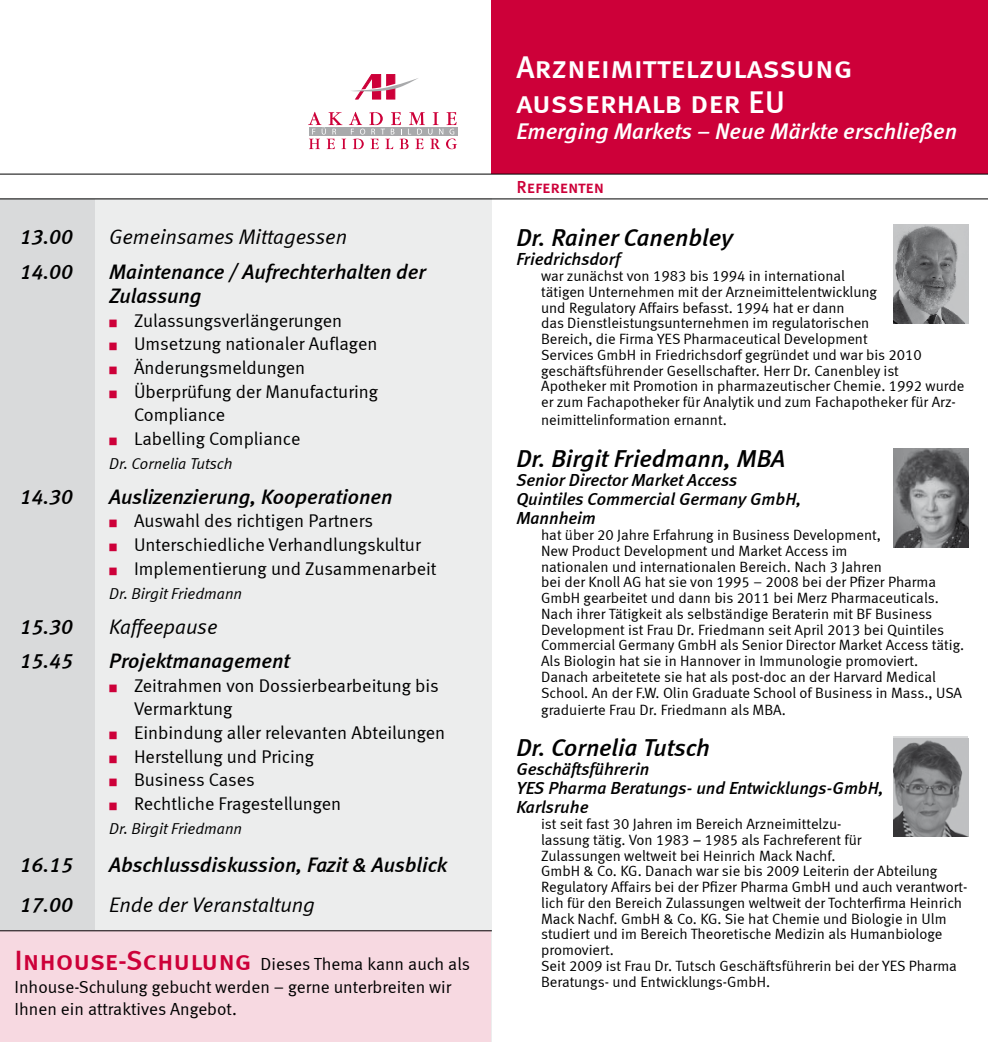
<style>
.page{position:relative;width:988px;height:1042px;background:#fff}
.page>*{position:absolute;margin:0;border:0;box-sizing:border-box;transform-origin:0 0}
.t1{font:31.5px/35px "Meta Medium LF Caps";color:#fff}
.t2{font:italic 24.5px "Meta Medium LF";color:#000}
.t3{font:italic 22.75px "Meta Medium LF";color:#fff}
.t4{font:italic 21px/24.5px "Meta Medium LF";color:#000}
.t5{font:italic 21px "Meta Normal LF";letter-spacing:-.005em;color:#000}
.t6{font:18.38px/23.6px "Meta Normal";color:#000}
.t7{font:italic 17.5px/19.2px "Meta Medium LF";color:#000}
.t8{font:17.5px/22.8px "Meta Normal";color:#000}
.t9{font:17.5px "Meta Medium LF Caps";color:#cd0039}
.t10{font:italic 15.75px "Meta Normal LF";color:#000}
.t11{font:14.88px/15.8px "Meta Normal LF";color:#000}
.s1{color:#cd0039}
.s2{font-family:"Meta Medium LF Caps";font-size:28px;color:#cd0039}
.s3{font-family:"Meta Medium LF";font-style:italic}
</style>
<div class="page">
<div style="left:491px;top:0;width:496px;height:174px;background:#cd0039"></div>
<svg style="left:351px;top:74px;width:67px;height:25px"></svg>
<svg style="left:308px;top:112px;width:149px;height:37px"></svg>
<div style="left:0;top:198px;width:491px;height:844px;background:#eceded"></div>
<div style="left:0;top:199px;width:94px;height:843px;background:#d9dadb"></div>
<hr style="left:0;top:198px;width:987px;height:1px;background:#000">
<hr style="left:0;top:174px;width:987px;height:1px;background:#000">
<img style="left:893px;top:225px;width:74px;height:99px">
<img style="left:893px;top:448px;width:74px;height:99px">
<img style="left:893px;top:738px;width:74px;height:98px">
<div style="left:0;top:930px;width:491px;height:112px;background:#f7d9e1"></div>
<hr style="left:0;top:930px;width:491px;height:1px;background:#000">
<h3 class="t4" style="left:20px;top:224px;width:54px">13.00</h3>
<h3 class="t5" style="left:109px;top:225px;width:239px">Gemeinsames Mittagessen</h3>
<h3 class="t4" style="left:20px;top:259px;width:54px">14.00</h3>
<h3 class="t4" style="left:109px;top:259px;width:318px">Maintenance / Aufrechterhalten der<br>Zulassung</h3>
<p class="t6" style="left:109px;top:308px;width:234px"><span class="s1">■</span> Zulassungsverlängerungen</p>
<p class="t6" style="left:109px;top:332px;width:269px"><span class="s1">■</span> Umsetzung nationaler Auflagen</p>
<p class="t6" style="left:109px;top:355px;width:197px"><span class="s1">■</span> Änderungsmeldungen</p>
<p class="t6" style="left:134px;top:379px;width:245px;text-indent:-25px"><span class="s1">■</span> Überprüfung der Manufacturing<br>Compliance</p>
<p class="t6" style="left:109px;top:426px;width:193px"><span class="s1">■</span> Labelling Compliance</p>
<p class="t10" style="left:109px;top:455px;width:125px">Dr. Cornelia Tutsch</p>
<h3 class="t4" style="left:20px;top:484px;width:54px">14.30</h3>
<h3 class="t4" style="left:109px;top:484px;width:285px">Auslizenzierung, Kooperationen</h3>
<p class="t6" style="left:109px;top:509px;width:265px"><span class="s1">■</span> Auswahl des richtigen Partners</p>
<p class="t6" style="left:109px;top:532px;width:313px"><span class="s1">■</span> Unterschiedliche Verhandlungskultur</p>
<p class="t6" style="left:109px;top:556px;width:329px"><span class="s1">■</span> Implementierung und Zusammenarbeit</p>
<p class="t10" style="left:109px;top:584px;width:134px">Dr. Birgit Friedmann</p>
<h3 class="t4" style="left:20px;top:614px;width:54px">15.30</h3>
<h3 class="t5" style="left:109px;top:614px;width:110px">Kaffeepause</h3>
<h3 class="t4" style="left:20px;top:648px;width:54px">15.45</h3>
<h3 class="t4" style="left:109px;top:648px;width:182px">Projektmanagement</h3>
<p class="t6" style="left:134px;top:673px;width:306px;text-indent:-25px"><span class="s1">■</span> Zeitrahmen von Dossierbearbeitung bis<br>Vermarktung</p>
<p class="t6" style="left:109px;top:720px;width:337px"><span class="s1">■</span> Einbindung aller relevanten Abteilungen</p>
<p class="t6" style="left:109px;top:744px;width:206px"><span class="s1">■</span> Herstellung und Pricing</p>
<p class="t6" style="left:109px;top:768px;width:147px"><span class="s1">■</span> Business Cases</p>
<p class="t6" style="left:109px;top:791px;width:233px"><span class="s1">■</span> Rechtliche Fragestellungen</p>
<p class="t10" style="left:109px;top:820px;width:134px">Dr. Birgit Friedmann</p>
<h3 class="t4" style="left:20px;top:852px;width:54px">16.15</h3>
<h3 class="t4" style="left:109px;top:852px;width:339px">Abschlussdiskussion, Fazit &amp; Ausblick</h3>
<h3 class="t4" style="left:20px;top:892px;width:54px">17.00</h3>
<h3 class="t5" style="left:109px;top:892px;width:207px">Ende der Veranstaltung</h3>
<p class="t8" style="left:15px;top:952px;width:457px"><span class="s2">Inhouse-Schulung</span> Dieses Thema kann auch als<br>Inhouse-Schulung gebucht werden − gerne unterbreiten wir<br>Ihnen ein attraktives Angebot.</p>
<h1 class="t1" style="left:516px;top:49px;width:338px">Arzneimittelzulassung außerhalb der EU</h1>
<h3 class="t3" style="left:516px;top:118px;width:442px">Emerging Markets − Neue Märkte erschließen</h3>
<p class="t9" style="left:516px;top:177px;width:89px">Referenten</p>
<h2 class="t2" style="left:516px;top:223px;width:218px">Dr. Rainer Canenbley</h2>
<p class="t7" style="left:516px;top:249px;width:105px">Friedrichsdorf</p>
<p class="t11" style="left:541px;top:268px;width:424px">war zunächst von 1983 bis 1994 in international<br>tätigen Unternehmen mit der Arzneimittelentwicklung<br>und Regulatory Affairs befasst. 1994 hat er dann<br>das Dienstleistungsunternehmen im regulatorischen<br>Bereich, die Firma YES Pharmaceutical Development<br>Services GmbH in Friedrichsdorf gegründet und war bis 2010 geschäftsführender Gesellschafter. Herr Dr. Canenbley ist Apotheker mit Promotion in pharmazeutischer Chemie. 1992 wurde er zum Fachapotheker für Analytik und zum Fachapotheker für Arz-</p>
<p class="t11" style="left:541px;top:411px;width:187px">neimittelinformation ernannt.</p>
<h2 class="t2" style="left:516px;top:444px;width:270px">Dr. Birgit Friedmann, MBA</h2>
<p class="t7" style="left:516px;top:470px;width:286px">Senior Director Market Access<br>Quintiles Commercial Germany GmbH,<br>Mannheim</p>
<p class="t11" style="left:541px;top:527px;width:424px">hat über 20 Jahre Erfahrung in Business Development,<br>New Product Development und Market Access im<br>nationalen und internationalen Bereich. Nach 3 Jahren<br>bei der Knoll AG hat sie von 1995 − 2008 bei der Pfizer Pharma GmbH gearbeitet und dann bis 2011 bei Merz Pharmaceuticals.<br>Nach ihrer Tätigkeit als selbständige Beraterin mit BF Business Development ist Frau Dr. Friedmann seit April 2013 bei Quintiles Commercial Germany GmbH als Senior Director Market Access tätig.<br>Als Biologin hat sie in Hannover in Immunologie promoviert.<br>Danach arbeitetete sie hat als post-doc an der Harvard Medical School. An der F.W. Olin Graduate School of Business in Mass., USA</p>
<p class="t11" style="left:541px;top:702px;width:246px">graduierte Frau Dr. Friedmann als MBA.</p>
<h2 class="t2" style="left:516px;top:732px;width:195px">Dr. Cornelia Tutsch</h2>
<p class="t7" style="left:516px;top:759px;width:369px">Geschäftsführerin<br>YES Pharma Beratungs- und Entwicklungs-GmbH,<br>Karlsruhe</p>
<p class="t11" style="left:541px;top:816px;width:427px">ist seit fast 30 Jahren im Bereich Arzneimittelzu-<br>lassung tätig. Von 1983 <span class="s3">−</span> 1985 als Fachreferent für<br>Zulassungen weltweit bei Heinrich Mack Nachf.<br>GmbH &amp; Co. KG. Danach war sie bis 2009 Leiterin der Abteilung Regulatory Affairs bei der Pfizer Pharma GmbH und auch verantwort&shy;lich für den Bereich Zulassungen weltweit der Tochterfirma Heinrich Mack Nachf. GmbH &amp; Co. KG. Sie hat Chemie und Biologie in Ulm studiert und im Bereich Theoretische Medizin als Humanbiologe promoviert.<br>Seit 2009 ist Frau Dr. Tutsch Geschäftsführerin bei der YES Pharma Beratungs- und Entwicklungs-GmbH.</p>
</div>
